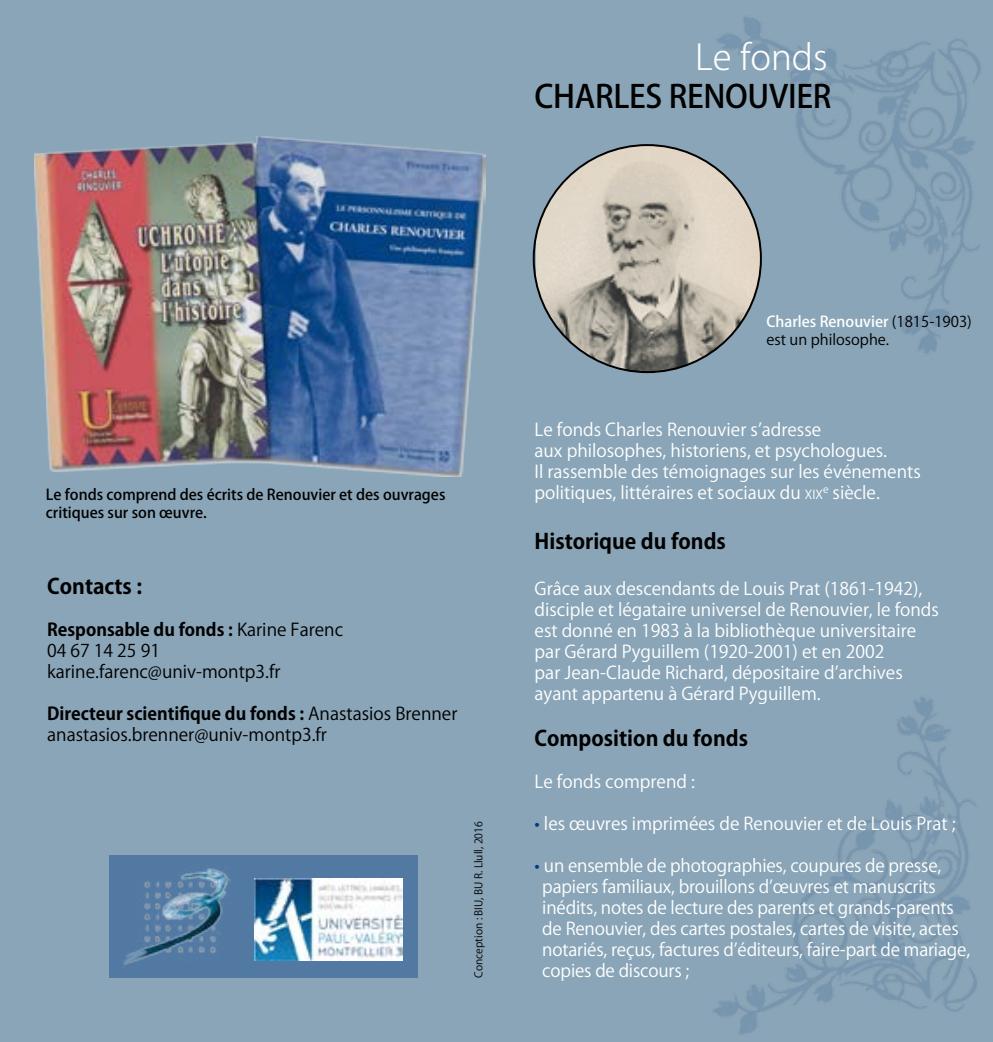
<style>
.page{position:relative;width:993px;height:1042px;background:#fff}
.page>*{position:absolute;margin:0;border:0;box-sizing:border-box;transform-origin:0 0}
.t1{font:300 35px "Koz Go Pro";color:#fff}
.t2{font:500 31.5px "Koz Go Pro";letter-spacing:-.01em;color:#000}
.t3{font:700 21px "Koz Go Pro";color:#000}
.t4{font:17.5px/21px "Koz Go Pro";color:#fff}
.t5{font:17.5px/21px "Koz Go Pro";color:#000}
.t6{font:500 14.88px/17.8px "Koz Go Pro";color:#000}
.t7{font:14.88px/17.8px "Koz Go Pro";color:#000}
.t8{font:10.5px "Koz Go Pro";color:#000}
.s1{font-weight:700}
.s2{font-weight:500;color:#fff}
.s3{font-size:12.25px}
.s4{color:#003882}
</style>
<div class="page">
<div style="left:0;top:0;width:992px;height:1042px;background:#89a5b7"></div>
<img style="left:485px;top:17px;width:496px;height:357px">
<img style="left:536px;top:145px;width:224px;height:227px">
<div style="left:109px;top:855px;width:308px;height:123px;background:#5279a2"></div>
<img style="left:123px;top:868px;width:107px;height:97px">
<img style="left:254px;top:878px;width:148px;height:82px">
<img style="left:34px;top:136px;width:451px;height:340px">
<h1 class="t1" style="left:695px;top:34px;width:134px">Le fonds</h1>
<h2 class="t2" style="left:534px;top:76px;width:298px">CHARLES RENOUVIER</h2>
<p class="t6" style="left:46px;top:486px;width:401px">Le fonds comprend des écrits de Renouvier et des ouvrages critiques sur son œuvre.</p>
<p class="t3" style="left:47px;top:572px;width:96px">Contacts :</p>
<p class="t5" style="left:47px;top:619px;width:297px"><span class="s1">Responsable du fonds :</span> Karine Farenc<br>04 67 14 25 91 karine.farenc@univ-montp3.fr</p>
<p class="t5" style="left:47px;top:703px;width:411px"><span class="s1">Directeur scientifique du fonds :</span> Anastasios Brenner anastasios.brenner@univ-montp3.fr</p>
<p class="t8" style="left:471px;top:978px;width:158px;rotate:-90deg">Conception : BIU, BU R. Llull, 2016</p>
<p class="t7" style="left:766px;top:313px;width:207px"><span class="s2">Charles Renouvier</span> (1815-1903) est un philosophe.</p>
<p class="t4" style="left:534px;top:419px;width:387px">Le fonds Charles Renouvier s’adresse<br>aux philosophes, historiens, et psychologues.<br>Il rassemble des témoignages sur les événements politiques, littéraires et sociaux du <span class="s3">xix</span><sup>e</sup> siècle.</p>
<p class="t3" style="left:534px;top:527px;width:193px">Historique du fonds</p>
<p class="t4" style="left:534px;top:578px;width:406px">Grâce aux descendants de Louis Prat (1861-1942), disciple et légataire universel de Renouvier, le fonds est donné en 1983 à la bibliothèque universitaire par Gérard Pyguillem (1920-2001) et en 2002<br>par Jean-Claude Richard, dépositaire d’archives ayant appartenu à Gérard Pyguillem.</p>
<p class="t3" style="left:534px;top:725px;width:215px">Composition du fonds</p>
<p class="t4" style="left:534px;top:772px;width:162px">Le fonds comprend :</p>
<p class="t4" style="left:534px;top:814px;width:422px"><span class="s4">•</span> les œuvres imprimées de Renouvier et de Louis Prat ;</p>
<p class="t4" style="left:542px;top:856px;width:429px;text-indent:-8px"><span class="s4">•</span> un ensemble de photographies, coupures de presse, papiers familiaux, brouillons d’œuvres et manuscrits inédits, notes de lecture des parents et grands-parents de Renouvier, des cartes postales, cartes de visite, actes notariés, reçus, factures d’éditeurs, faire-part de mariage,</p>
<p class="t4" style="left:542px;top:961px;width:148px">copies de discours ;</p>
</div>
